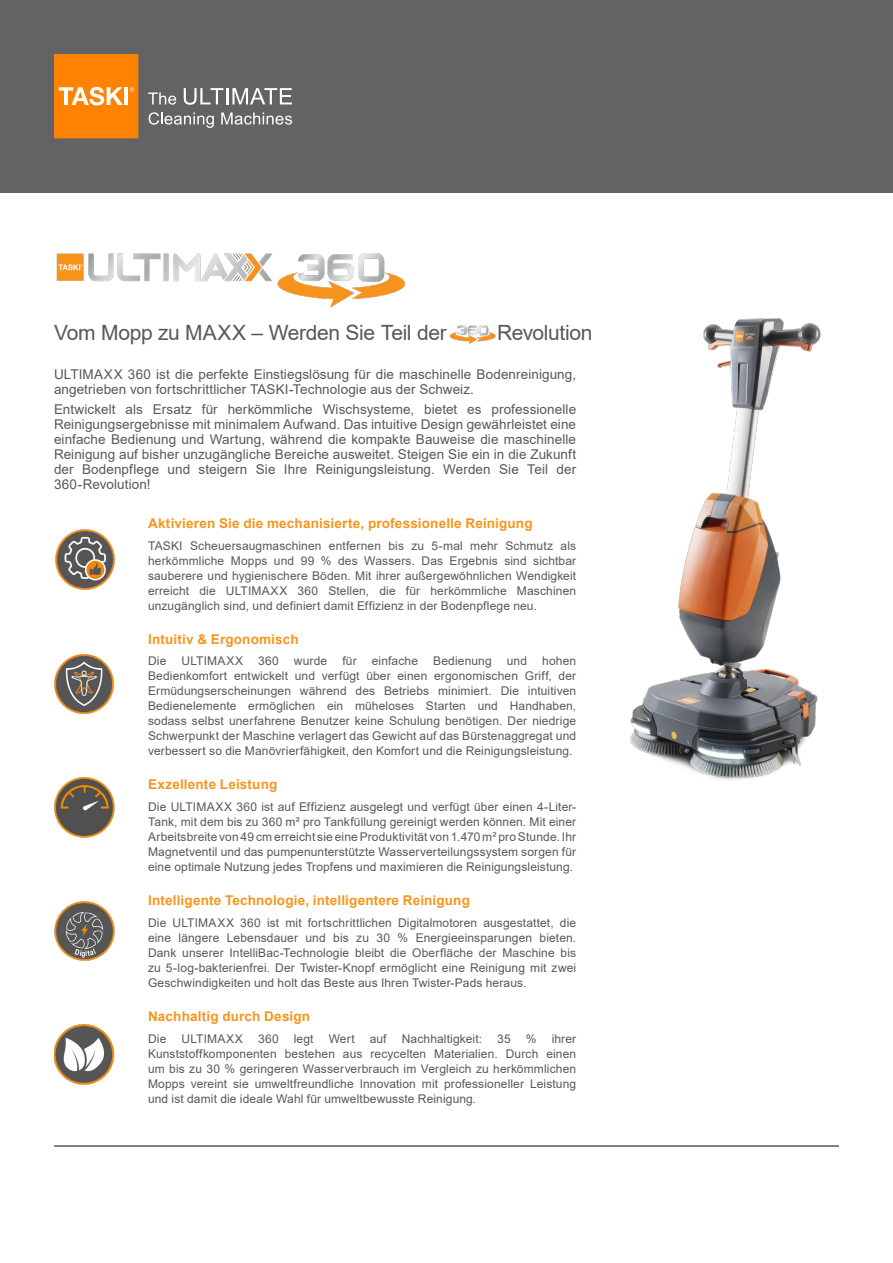
<style>
.page{position:relative;width:893px;height:1263px;background:#fff}
.page>*{position:absolute;margin:0;border:0;box-sizing:border-box;transform-origin:0 0}
.Sub-Header{font:21px "Arial";letter-spacing:-.015em;color:#57585a}
.Body{font:13.5px/15px "Arial";letter-spacing:.005em;color:#57585a}
.Titles_-_Orange{font:700 13.5px "Arial";letter-spacing:.01em;color:#f7951d}
.Body-2{font:12px/15px "Arial";letter-spacing:.01em;color:#57585a;text-align:justify}
</style>
<div class="page">
<img style="left:630px;top:318px;width:191px;height:462px">
<div style="left:0;top:0;width:893px;height:192px;background:#636366"></div>
<svg style="left:148px;top:93px;width:28px;height:12px"></svg>
<svg style="left:184px;top:88px;width:108px;height:17px"></svg>
<svg style="left:149px;top:112px;width:65px;height:16px"></svg>
<svg style="left:221px;top:113px;width:71px;height:12px"></svg>
<svg style="left:54px;top:54px;width:84px;height:84px"></svg>
<img style="left:56px;top:253px;width:349px;height:55px">
<hr style="left:54px;top:1145px;width:785px;height:2px;background:#57585a">
<img style="left:54px;top:654px;width:60px;height:60px">
<img style="left:55px;top:529px;width:60px;height:61px">
<img style="left:449px;top:325px;width:47px;height:20px">
<img style="left:54px;top:777px;width:61px;height:61px">
<img style="left:54px;top:901px;width:61px;height:60px">
<img style="left:54px;top:1024px;width:61px;height:61px">
<p class="Sub-Header" style="left:54px;top:318px;width:394px">Vom Mopp zu MAXX – Werden Sie Teil der</p>
<p class="Sub-Header" style="left:497px;top:318px;width:97px">Revolution</p>
<p class="Body" style="left:54px;top:367px;width:524px">ULTIMAXX 360 ist die perfekte Einstiegslösung für die maschinelle Bodenreinigung, angetrieben von fortschrittlicher TASKI-Technologie aus der Schweiz.</p>
<p class="Body" style="left:54px;top:401px;width:524px;text-align:justify">Entwickelt als Ersatz für herkömmliche Wischsysteme, bietet es professionelle Reinigungsergebnisse mit minimalem Aufwand. Das intuitive Design gewährleistet eine einfache Bedienung und Wartung, während die kompakte Bauweise die maschinelle Reinigung auf bisher unzugängliche Bereiche ausweitet. Steigen Sie ein in die Zukunft der Bodenpflege und steigern Sie Ihre Reinigungsleistung. Werden Sie Teil der 360-Revolution!</p>
<p class="Titles_-_Orange" style="left:148px;top:514px;width:386px">Aktivieren Sie die mechanisierte, professionelle Reinigung</p>
<p class="Body-2" style="left:148px;top:538px;width:430px">TASKI Scheuersaugmaschinen entfernen bis zu 5-mal mehr Schmutz als herkömmliche Mopps und 99 % des Wassers. Das Ergebnis sind sichtbar sauberere und hygienischere Böden. Mit ihrer außergewöhnlichen Wendigkeit erreicht die ULTIMAXX 360 Stellen, die für herkömmliche Maschinen unzugänglich sind, und definiert damit Effizienz in der Bodenpflege neu.</p>
<p class="Titles_-_Orange" style="left:148px;top:629px;width:152px">Intuitiv &amp; Ergonomisch</p>
<p class="Body-2" style="left:148px;top:654px;width:20px">Die</p>
<p class="Body-2" style="left:182px;top:654px;width:63px">ULTIMAXX</p>
<p class="Body-2" style="left:258px;top:654px;width:22px">360</p>
<p class="Body-2" style="left:294px;top:654px;width:35px">wurde</p>
<p class="Body-2" style="left:342px;top:654px;width:16px">für</p>
<p class="Body-2" style="left:372px;top:654px;width:48px">einfache</p>
<p class="Body-2" style="left:433px;top:654px;width:60px">Bedienung</p>
<p class="Body-2" style="left:507px;top:654px;width:22px">und</p>
<p class="Body-2" style="left:148px;top:654px;width:430px;text-indent:394px">hohen Bedienkomfort entwickelt und verfügt über einen ergonomischen Griff, der Ermüdungserscheinungen während des Betriebs minimiert. Die intuitiven Bedienelemente ermöglichen ein müheloses Starten und Handhaben, sodass selbst unerfahrene Benutzer keine Schulung benötigen. Der niedrige Schwerpunkt der Maschine verlagert das Gewicht auf das Bürstenaggregat und verbessert so die Manövrierfähigkeit, den Komfort und die Reinigungsleistung.</p>
<p class="Titles_-_Orange" style="left:148px;top:775px;width:131px">Exzellente Leistung</p>
<p class="Body-2" style="left:148px;top:799px;width:430px">Die ULTIMAXX 360 ist auf Effizienz ausgelegt und verfügt über einen 4-Liter-Tank, mit dem bis zu 360 m² pro Tankfüllung gereinigt werden können. Mit einer Arbeitsbreite von 49 cm erreicht sie eine Produktivität von 1.470 m² pro Stunde. Ihr Magnetventil und das pumpenunterstützte Wasserverteilungssystem sorgen für eine optimale Nutzung jedes Tropfens und maximieren die Reinigungsleistung.</p>
<p class="Titles_-_Orange" style="left:148px;top:891px;width:323px">Intelligente Technologie, intelligentere Reinigung</p>
<p class="Body-2" style="left:148px;top:915px;width:430px">Die ULTIMAXX 360 ist mit fortschrittlichen Digitalmotoren ausgestattet, die eine längere Lebensdauer und bis zu 30 % Energieeinsparungen bieten.<br>Dank unserer IntelliBac-Technologie bleibt die Oberfläche der Maschine bis zu 5-log-bakterienfrei. Der Twister-Knopf ermöglicht eine Reinigung mit zwei Geschwindigkeiten und holt das Beste aus Ihren Twister-Pads heraus.</p>
<p class="Titles_-_Orange" style="left:148px;top:1006px;width:164px">Nachhaltig durch Design</p>
<p class="Body-2" style="left:148px;top:1031px;width:20px">Die</p>
<p class="Body-2" style="left:182px;top:1031px;width:63px">ULTIMAXX</p>
<p class="Body-2" style="left:258px;top:1031px;width:22px">360</p>
<p class="Body-2" style="left:294px;top:1031px;width:21px">legt</p>
<p class="Body-2" style="left:329px;top:1031px;width:27px">Wert</p>
<p class="Body-2" style="left:370px;top:1031px;width:18px">auf</p>
<p class="Body-2" style="left:402px;top:1031px;width:82px">Nachhaltigkeit:</p>
<p class="Body-2" style="left:497px;top:1031px;width:15px">35</p>
<p class="Body-2" style="left:526px;top:1031px;width:12px">%</p>
<p class="Body-2" style="left:148px;top:1031px;width:430px;text-indent:404px">ihrer Kunststoffkomponenten bestehen aus recycelten Materialien. Durch einen um bis zu 30 % geringeren Wasserverbrauch im Vergleich zu herkömmlichen Mopps vereint sie umweltfreundliche Innovation mit professioneller Leistung und ist damit die ideale Wahl für umweltbewusste Reinigung.</p>
</div>
